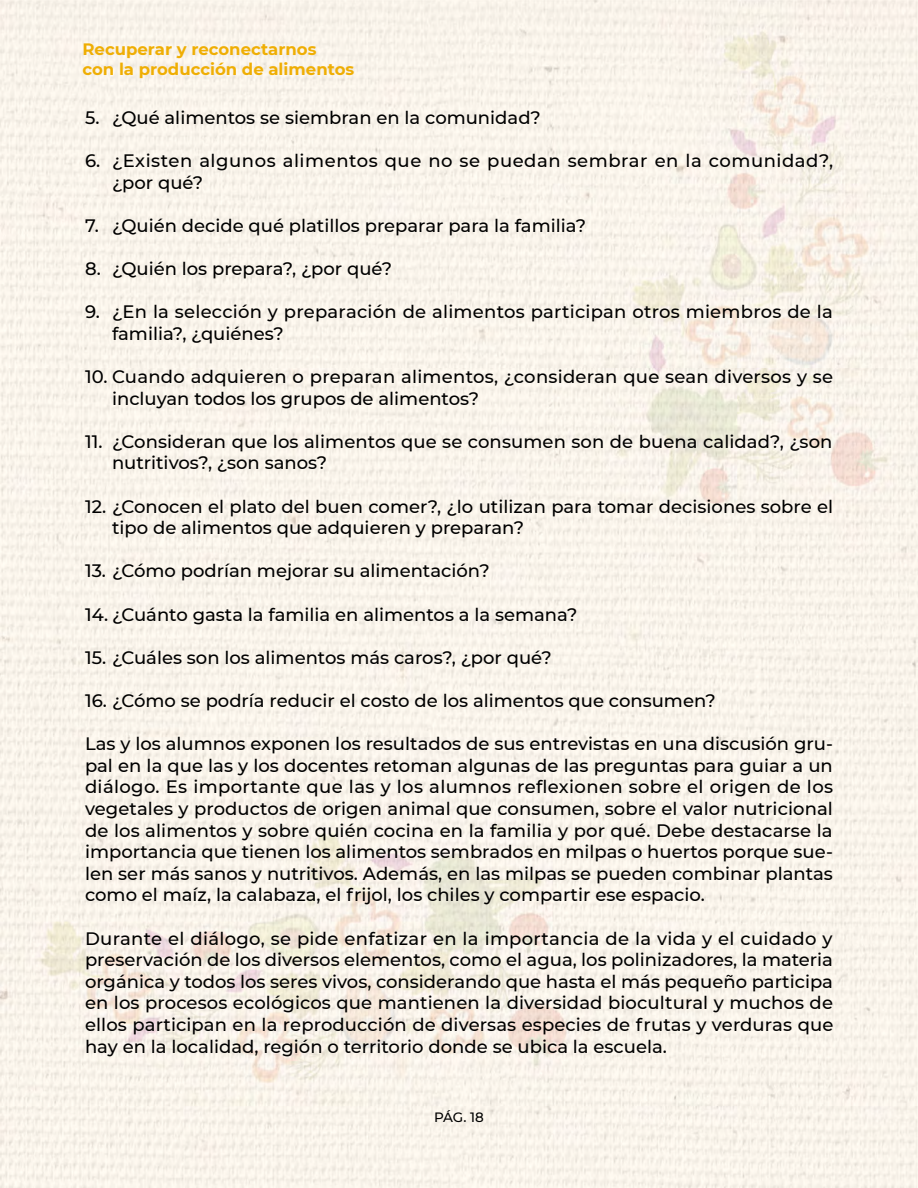
<style>
.page{position:relative;width:918px;height:1188px;background:#fff}
.page>*{position:absolute;margin:0;border:0;box-sizing:border-box;transform-origin:0 0}
.t1{font:500 18px/21.6px "Montserrat";color:#000}
.t2{font:500 18px/21.6px "Montserrat";letter-spacing:.03em;color:#000}
.t3{font:700 16.5px/19.8px "Montserrat";color:#efae04}
.t4{font:500 13.5px "Montserrat";color:#000}
</style>
<div class="page">
<img style="left:0;top:0;width:918px;height:1188px">
<p class="t3" style="left:82px;top:39px;width:273px">Recuperar y reconectarnos<br>con la producción de alimentos</p>
<p class="t1" style="left:85px;top:106px;width:457px">5. ¿Qué alimentos se siembran en la comunidad?</p>
<p class="t2" style="left:112px;top:149px;width:723px;text-indent:-27px">6. ¿Existen algunos alimentos que no se puedan sembrar en la comunidad?, ¿por qué?</p>
<p class="t1" style="left:85px;top:214px;width:503px">7. ¿Quién decide qué platillos preparar para la familia?</p>
<p class="t1" style="left:85px;top:257px;width:308px">8. ¿Quién los prepara?, ¿por qué?</p>
<p class="t1" style="left:112px;top:300px;width:722px;text-indent:-27px">9. ¿En la selección y preparación de alimentos participan otros miembros de la familia?, ¿quiénes?</p>
<p class="t1" style="left:112px;top:365px;width:723px;text-indent:-27px">10. Cuando adquieren o preparan alimentos, ¿consideran que sean diversos y se incluyan todos los grupos de alimentos?</p>
<p class="t1" style="left:112px;top:430px;width:722px;text-indent:-27px">11. ¿Consideran que los alimentos que se consumen son de buena calidad?, ¿son nutritivos?, ¿son sanos?</p>
<p class="t1" style="left:112px;top:495px;width:723px;text-indent:-27px">12. ¿Conocen el plato del buen comer?, ¿lo utilizan para tomar decisiones sobre el tipo de alimentos que adquieren y preparan?</p>
<p class="t1" style="left:85px;top:559px;width:406px">13. ¿Cómo podrían mejorar su alimentación?</p>
<p class="t1" style="left:85px;top:603px;width:494px">14. ¿Cuánto gasta la familia en alimentos a la semana?</p>
<p class="t1" style="left:85px;top:646px;width:468px">15. ¿Cuáles son los alimentos más caros?, ¿por qué?</p>
<p class="t1" style="left:85px;top:689px;width:632px">16. ¿Cómo se podría reducir el costo de los alimentos que consumen?</p>
<p class="t1" style="left:85px;top:732px;width:750px;text-align:justify">Las y los alumnos exponen los resultados de sus entrevistas en una discusión gru&shy;pal en la que las y los docentes retoman algunas de las preguntas para guiar a un diálogo. Es importante que las y los alumnos reflexionen sobre el origen de los vegetales y productos de origen animal que consumen, sobre el valor nutricional de los alimentos y sobre quién cocina en la familia y por qué. Debe destacarse la importancia que tienen los alimentos sembrados en milpas o huertos porque sue&shy;len ser más sanos y nutritivos. Además, en las milpas se pueden combinar plantas como el maíz, la calabaza, el frijol, los chiles y compartir ese espacio.</p>
<p class="t1" style="left:85px;top:927px;width:750px;text-align:justify">Durante el diálogo, se pide enfatizar en la importancia de la vida y el cuidado y preservación de los diversos elementos, como el agua, los polinizadores, la materia orgánica y todos los seres vivos, considerando que hasta el más pequeño participa en los procesos ecológicos que mantienen la diversidad biocultural y muchos de ellos participan en la reproducción de diversas especies de frutas y verduras que hay en la localidad, región o territorio donde se ubica la escuela.</p>
<p class="t4" style="left:434px;top:1107px;width:51px">PÁG. 18</p>
</div>
